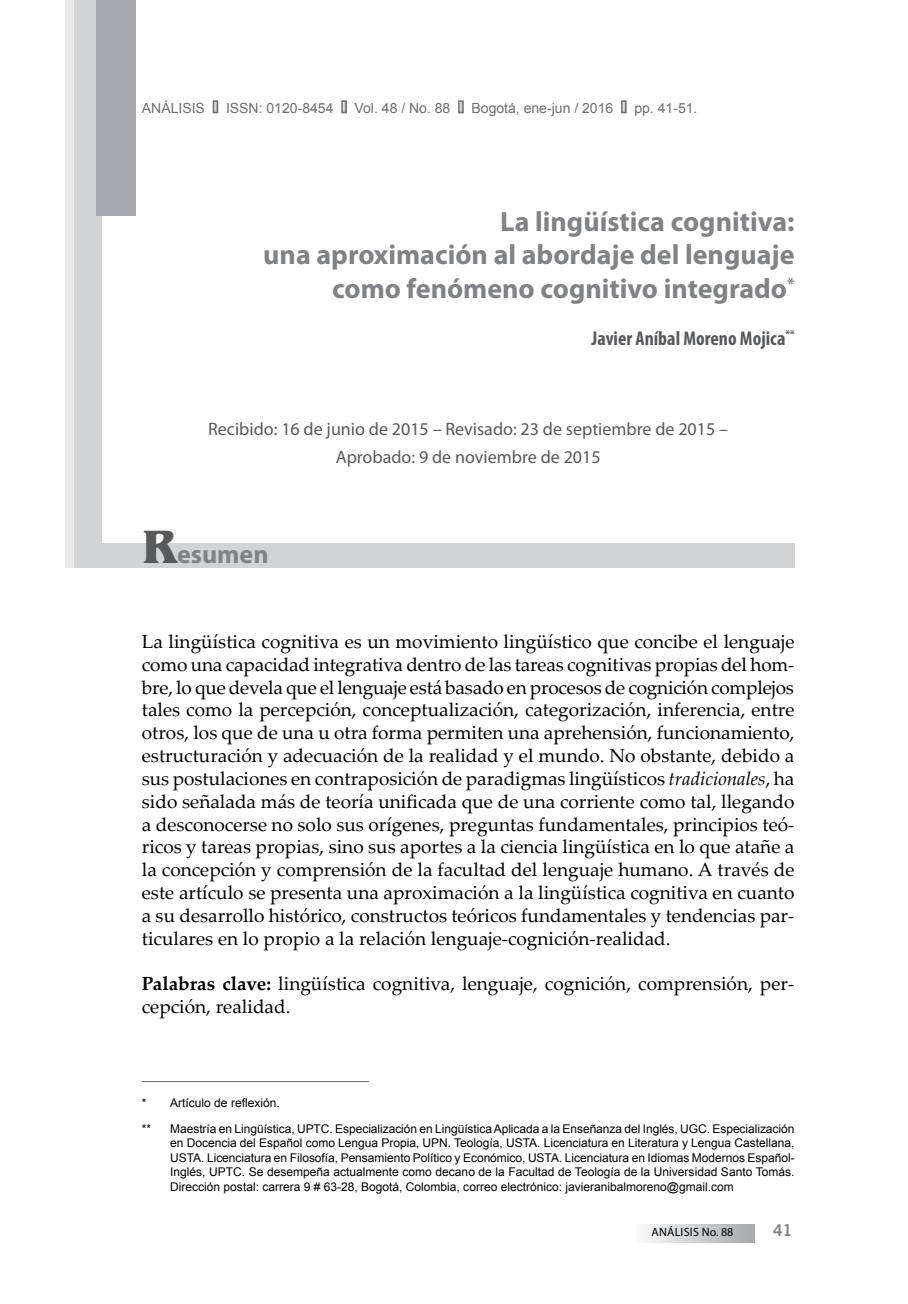
<style>
.page{position:relative;width:908px;height:1304px;background:#fff}
.page>*{position:absolute;margin:0;border:0;box-sizing:border-box;transform-origin:0 0}
.t1{font:700 28px/33.6px "Myriad Pro";color:#808285;text-align:right}
.t2{font:700 26px "Myriad Pro";color:#808285}
.t3{font:700 condensed 20px "Myriad Pro";color:#58595b}
.t4{font:19px/22.8px "Palatino Linotype";color:#000;text-align:justify}
.t5{font:18px/28px "Myriad Pro";color:#58595b;text-align:center}
.t6{font:700 16px "News Gothic BT";color:#808285}
.t7{font:14px "Arial";color:#6d6e71}
.t8{font:12px/14.4px "Arial";color:#000}
.t9{font:12px "Myriad Pro";letter-spacing:.02em;color:#000}
.s1{color:#fff}
.s2{font-family:"Benguiat IT Cby BT";font-size:48px;color:#58595b}
.s3{font-style:italic}
.s4{font-weight:700}
</style>
<div class="page">
<div style="left:633px;top:1224px;width:121px;height:19px;background:linear-gradient(to right,#fcfdfd,#a7a9ac)"></div>
<div style="left:83px;top:544px;width:711px;height:24px;background:#d1d3d4"></div>
<div style="left:71px;top:0;width:31px;height:568px;background:#d1d3d4"></div>
<div style="left:65px;top:0;width:8px;height:568px;background:#ebebec"></div>
<div style="left:96px;top:0;width:40px;height:215px;background:#a7a9ac"></div>
<hr style="left:142px;top:1081px;width:227px;height:1px;background:#6d6e71">
<div style="left:213px;top:100px;width:5px;height:13px;border:2px solid #6d6e71"></div>
<div style="left:341px;top:100px;width:5px;height:13px;border:2px solid #6d6e71"></div>
<div style="left:458px;top:100px;width:5px;height:13px;border:2px solid #6d6e71"></div>
<div style="left:620px;top:100px;width:6px;height:13px;border:2px solid #6d6e71"></div>
<p class="t7" style="left:142px;top:99px;width:65px">ANÁLISIS</p>
<p class="t7" style="left:226px;top:99px;width:109px">ISSN: 0120-8454</p>
<p class="t7" style="left:354px;top:99px;width:97px">Vol. 48 / No. 88</p>
<p class="t7" style="left:471px;top:99px;width:143px">Bogotá, ene-jun / 2016</p>
<p class="t7" style="left:634px;top:99px;width:65px">pp. 41-51.</p>
<h1 class="t1" style="left:263px;top:204px;width:532px">La lingüística cognitiva:<br>una aproximación al abordaje del lenguaje como fenómeno cognitivo integrado<sup>*</sup></h1>
<p class="t3" style="left:579px;top:325px;width:216px"><span class="s1">1</span> Javier Aníbal Moreno Mojica<sup>**</sup></p>
<p class="t5" style="left:208px;top:414px;width:521px">Recibido: 16 de junio de 2015 – Revisado: 23 de septiembre de 2015 –<br>Aprobado: 9 de noviembre de 2015</p>
<h2 class="t2" style="left:142px;top:537px;width:128px"><span class="s2">R</span>esumen</h2>
<p class="t4" style="left:142px;top:629px;width:654px">La lingüística cognitiva es un movimiento lingüístico que concibe el lenguaje como una capacidad integrativa dentro de las tareas cognitivas propias del hom&shy;bre, lo que devela que el lenguaje está basado en procesos de cognición complejos tales como la percepción, conceptualización, categorización, inferencia, entre otros, los que de una u otra forma permiten una aprehensión, funcionamiento, estructuración y adecuación de la realidad y el mundo. No obstante, debido a sus postulaciones en contraposición de paradigmas lingüísticos <span class="s3">tradicionales</span>, ha sido señalada más de teoría unificada que de una corriente como tal, llegando a desconocerse no solo sus orígenes, preguntas fundamentales, principios teó&shy;ricos y tareas propias, sino sus aportes a la ciencia lingüística en lo que atañe a la concepción y comprensión de la facultad del lenguaje humano. A través de este artículo se presenta una aproximación a la lingüística cognitiva en cuanto a su desarrollo histórico, constructos teóricos fundamentales y tendencias par&shy;ticulares en lo propio a la relación lenguaje-cognición-realidad.</p>
<p class="t4" style="left:142px;top:971px;width:653px"><span class="s4">Palabras clave:</span> lingüística cognitiva, lenguaje, cognición, comprensión, per&shy;cepción, realidad.</p>
<p class="t8" style="left:142px;top:1090px;width:139px;line-height:25.8px">* Artículo de reflexión. **</p>
<p class="t8" style="left:170px;top:1122px;width:625px;text-align:justify">Maestría en Lingüística, UPTC. Especialización en Lingüística Aplicada a la Enseñanza del Inglés, UGC. Especialización en Docencia del Español como Lengua Propia, UPN. Teología, USTA. Licenciatura en Literatura y Lengua Castellana, USTA. Licenciatura en Filosofía, Pensamiento Político y Económico, USTA. Licenciatura en Idiomas Modernos Español-Inglés, UPTC. Se desempeña actualmente como decano de la Facultad de Teología de la Universidad Santo Tomás.<br>Dirección postal: carrera 9 # 63-28, Bogotá, Colombia, correo electrónico: javieranibalmoreno@gmail.com</p>
<p class="t9" style="left:651px;top:1225px;width:83px">ANÁLISIS No. 88</p>
<p class="t6" style="left:772px;top:1221px;width:21px">41</p>
</div>
